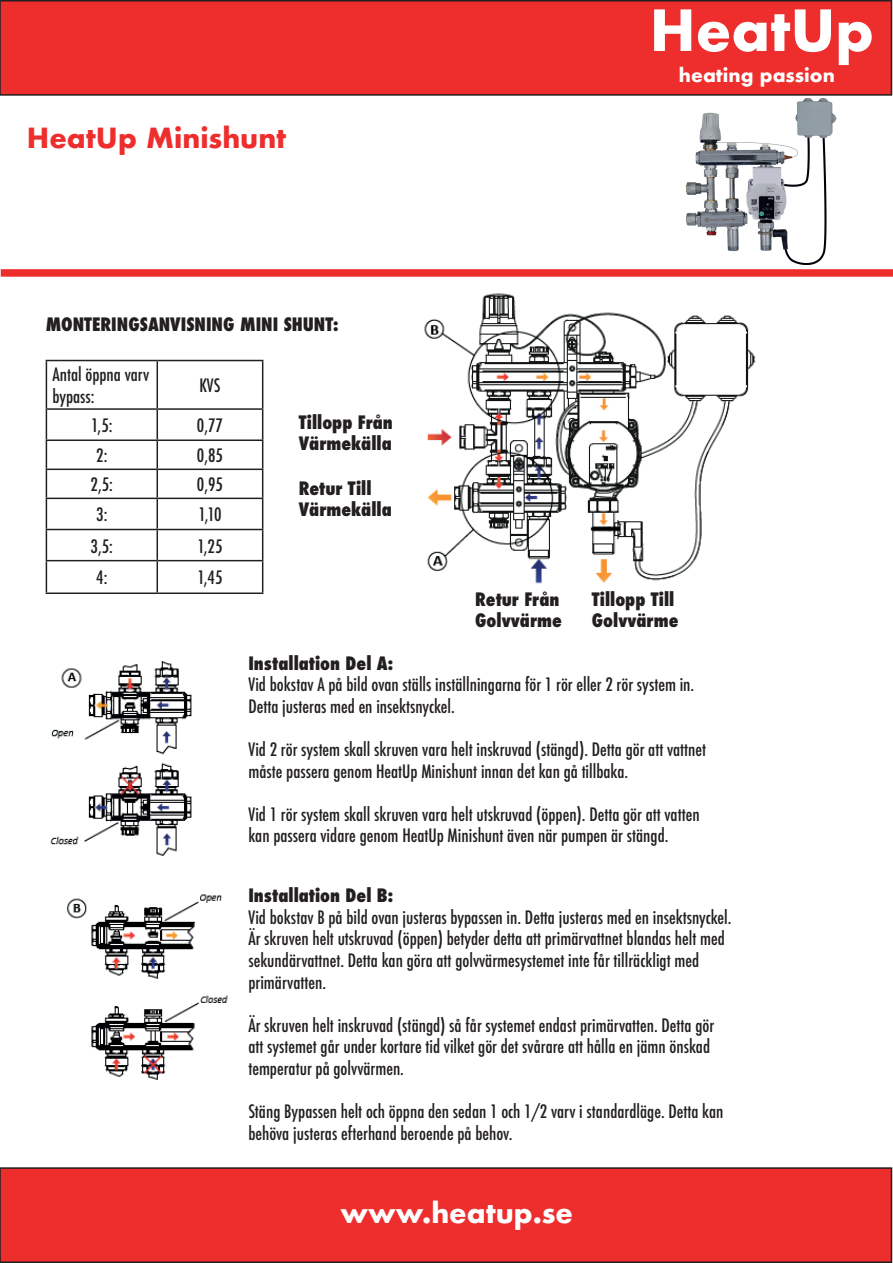
<style>
.page{position:relative;width:893px;height:1263px;background:#fff}
.page>*{position:absolute;margin:0;border:0;box-sizing:border-box;transform-origin:0 0}
.t1{font:700 55.05px "Futura";color:#fff}
.t2{font:700 27px "Futura";color:#ee2d2d}
.t3{font:700 27px "Futura";color:#fff}
.t4{font:700 18.3px "Futura";color:#fff}
.t5{font:500 condensed 18px/21.6px "Futura";color:#231f20}
.t6{font:800 condensed 18px/21.6px "Futura";color:#231f20}
</style>
<div class="page">
<div style="left:0;top:1px;width:891px;height:94px;background:#ee2d2d"></div>
<div style="left:0;top:0;width:892px;height:96px;border:2px solid #231f20"></div>
<div style="left:1px;top:269px;width:892px;height:8px;background:#ee2d2d"></div>
<div style="left:0;top:1168px;width:891px;height:94px;background:#ee2d2d"></div>
<div style="left:0;top:1167px;width:892px;height:96px;border:2px solid #231f20"></div>
<img style="left:686px;top:98px;width:151px;height:166px">
<img style="left:424px;top:293px;width:332px;height:291px">
<img style="left:50px;top:661px;width:142px;height:195px">
<img style="left:67px;top:894px;width:161px;height:186px">
<hr style="left:46px;top:360px;width:111px;height:1px;background:#231f20">
<hr style="left:46px;top:361px;width:1px;height:47px;background:#231f20">
<hr style="left:157px;top:360px;width:106px;height:1px;background:#231f20">
<hr style="left:157px;top:361px;width:1px;height:47px;background:#231f20">
<hr style="left:262px;top:361px;width:1px;height:47px;background:#231f20">
<hr style="left:46px;top:408px;width:111px;height:2px;background:#231f20">
<hr style="left:157px;top:408px;width:106px;height:2px;background:#231f20">
<hr style="left:46px;top:439px;width:111px;height:2px;background:#231f20">
<hr style="left:157px;top:439px;width:106px;height:2px;background:#231f20">
<hr style="left:46px;top:468px;width:111px;height:2px;background:#231f20">
<svg style="left:46px;top:410px;width:1px;height:88px"></svg>
<hr style="left:157px;top:468px;width:106px;height:2px;background:#231f20">
<svg style="left:157px;top:410px;width:1px;height:88px"></svg>
<svg style="left:262px;top:410px;width:1px;height:88px"></svg>
<hr style="left:46px;top:498px;width:111px;height:1px;background:#231f20">
<hr style="left:46px;top:499px;width:1px;height:30px;background:#231f20">
<hr style="left:157px;top:498px;width:106px;height:1px;background:#231f20">
<hr style="left:157px;top:499px;width:1px;height:30px;background:#231f20">
<hr style="left:262px;top:499px;width:1px;height:30px;background:#231f20">
<hr style="left:46px;top:529px;width:111px;height:1px;background:#231f20">
<hr style="left:46px;top:530px;width:1px;height:30px;background:#231f20">
<hr style="left:157px;top:529px;width:106px;height:1px;background:#231f20">
<hr style="left:157px;top:530px;width:1px;height:30px;background:#231f20">
<hr style="left:262px;top:530px;width:1px;height:30px;background:#231f20">
<hr style="left:46px;top:560px;width:111px;height:1px;background:#231f20">
<hr style="left:46px;top:561px;width:1px;height:31px;background:#231f20">
<hr style="left:157px;top:560px;width:106px;height:1px;background:#231f20">
<hr style="left:157px;top:561px;width:1px;height:31px;background:#231f20">
<hr style="left:262px;top:561px;width:1px;height:31px;background:#231f20">
<hr style="left:46px;top:592px;width:111px;height:2px;background:#231f20">
<hr style="left:157px;top:592px;width:106px;height:2px;background:#231f20">
<h2 class="t2" style="left:27px;top:118px;width:261px">HeatUp Minishunt</h2>
<p class="t6" style="left:46px;top:314px;width:294px">MONTERINGSANVISNING MINI SHUNT:</p>
<p class="t5" style="left:52px;top:364px;width:98px">Antal öppna varv bypass:</p>
<p class="t5" style="left:199px;top:375px;width:23px">KVS</p>
<p class="t5" style="left:91px;top:415px;width:23px">1,5:</p>
<p class="t5" style="left:197px;top:415px;width:28px">0,77</p>
<p class="t5" style="left:96px;top:445px;width:13px">2:</p>
<p class="t5" style="left:197px;top:445px;width:28px">0,85</p>
<p class="t5" style="left:91px;top:474px;width:24px">2,5:</p>
<p class="t5" style="left:197px;top:474px;width:28px">0,95</p>
<p class="t5" style="left:96px;top:504px;width:13px">3:</p>
<p class="t5" style="left:198px;top:504px;width:25px">1,10</p>
<p class="t5" style="left:91px;top:535px;width:24px">3,5:</p>
<p class="t5" style="left:197px;top:535px;width:27px">1,25</p>
<p class="t5" style="left:96px;top:567px;width:13px">4:</p>
<p class="t5" style="left:197px;top:567px;width:27px">1,45</p>
<p class="t6" style="left:299px;top:411px;width:96px">Tillopp Från<br>Värmekälla</p>
<p class="t6" style="left:299px;top:477px;width:95px">Retur Till<br>Värmekälla</p>
<h1 class="t1" style="left:650px;top:-10px;width:226px">HeatUp</h1>
<p class="t4" style="left:679px;top:61px;width:157px">heating passion</p>
<p class="t6" style="left:475px;top:588px;width:88px">Retur Från<br>Golvvärme</p>
<p class="t6" style="left:592px;top:588px;width:88px">Tillopp Till<br>Golvvärme</p>
<p class="t6" style="left:248px;top:652px;width:146px">Installation Del A:</p>
<p class="t5" style="left:248px;top:674px;width:447px">Vid bokstav A på bild ovan ställs inställningarna för 1 rör eller 2 rör system in.<br>Detta justeras med en insektsnyckel.</p>
<p class="t5" style="left:248px;top:739px;width:459px">Vid 2 rör system skall skruven vara helt inskruvad (stängd). Detta gör att vattnet måste passera genom HeatUp Minishunt innan det kan gå tillbaka.</p>
<p class="t5" style="left:248px;top:803px;width:453px">Vid 1 rör system skall skruven vara helt utskruvad (öppen). Detta gör att vatten kan passera vidare genom HeatUp Minishunt även när pumpen är stängd.</p>
<p class="t6" style="left:248px;top:885px;width:146px">Installation Del B:</p>
<p class="t5" style="left:248px;top:906px;width:484px">Vid bokstav B på bild ovan justeras bypassen in. Detta justeras med en insektsnyckel.<br>Är skruven helt utskruvad (öppen) betyder detta att primärvattnet blandas helt med sekundärvattnet. Detta kan göra att golvvärmesystemet inte får tillräckligt med primärvatten.</p>
<p class="t5" style="left:248px;top:1014px;width:467px">Är skruven helt inskruvad (stängd) så får systemet endast primärvatten. Detta gör att systemet går under kortare tid vilket gör det svårare att hålla en jämn önskad temperatur på golvvärmen.</p>
<p class="t5" style="left:248px;top:1101px;width:477px">Stäng Bypassen helt och öppna den sedan 1 och 1/2 varv i standardläge. Detta kan behöva justeras efterhand beroende på behov.</p>
<h2 class="t3" style="left:340px;top:1193px;width:234px">www.heatup.se</h2>
</div>
